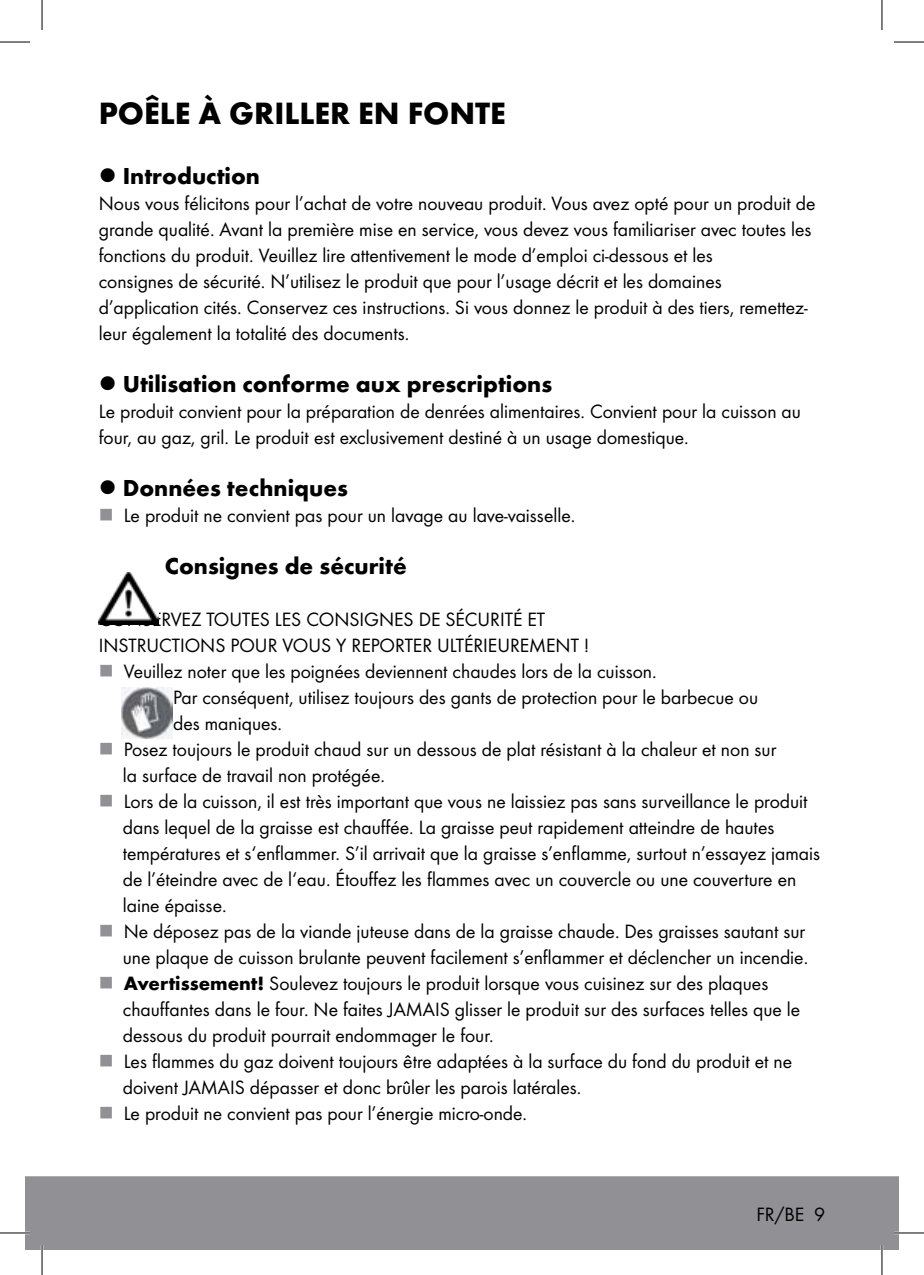
<style>
.page{position:relative;width:924px;height:1275px;background:#fff}
.page>*{position:absolute;margin:0;border:0;box-sizing:border-box;transform-origin:0 0}
.t1{font:700 32px "Futura";color:#000}
.t2{font:700 24px "Futura";color:#000}
.t3{font:20px/26px "Futura Boo";color:#000}
.s1{color:#919195}
.s2{font-family:"Futura";font-weight:700}
</style>
<div class="page">
<div style="left:25px;top:1176px;width:873px;height:74px;background:#919195"></div>
<img style="left:99px;top:573px;width:59px;height:52px">
<img style="left:121px;top:687px;width:51px;height:51px">
<hr style="left:0;top:1231px;width:30px;height:3px;background:#fff">
<hr style="left:893px;top:1231px;width:30px;height:3px;background:#fff">
<hr style="left:41px;top:1245px;width:2px;height:30px;background:#fff">
<hr style="left:880px;top:1245px;width:2px;height:30px;background:#fff">
<hr style="left:0;top:42px;width:30px;height:1px;background:#000">
<hr style="left:893px;top:42px;width:30px;height:1px;background:#000">
<hr style="left:0;top:1232px;width:30px;height:1px;background:#000">
<hr style="left:893px;top:1232px;width:30px;height:1px;background:#000">
<hr style="left:42px;top:0;width:1px;height:30px;background:#000">
<hr style="left:42px;top:1245px;width:1px;height:30px;background:#000">
<hr style="left:881px;top:0;width:1px;height:30px;background:#000">
<hr style="left:881px;top:1245px;width:1px;height:30px;background:#000">
<h1 class="t1" style="left:99px;top:93px;width:408px">POÊLE À GRILLER EN FONTE</h1>
<p class="t2" style="left:99px;top:161px;width:163px">● Introduction</p>
<p class="t3" style="left:99px;top:190px;width:717px">Nous vous félicitons pour l’achat de votre nouveau produit. Vous avez opté pour un produit de grande qualité. Avant la première mise en service, vous devez vous familiariser avec toutes les fonctions du produit. Veuillez lire attentivement le mode d’emploi ci-dessous et les<br>consignes de sécurité. N’utilisez le produit que pour l’usage décrit et les domaines d’application cités. Conservez ces instructions. Si vous donnez le produit à des tiers, remettez&shy;leur également la totalité des documents.</p>
<p class="t2" style="left:99px;top:369px;width:454px">● Utilisation conforme aux prescriptions</p>
<p class="t3" style="left:99px;top:398px;width:703px">Le produit convient pour la préparation de denrées alimentaires. Convient pour la cuisson au four, au gaz, gril. Le produit est exclusivement destiné à un usage domestique.</p>
<p class="t2" style="left:99px;top:473px;width:251px">● Données techniques</p>
<p class="t3" style="left:99px;top:502px;width:477px"><span class="s1">■</span> Le produit ne convient pas pour un lavage au lave-vaisselle.</p>
<p class="t2" style="left:165px;top:551px;width:243px">Consignes de sécurité</p>
<p class="t3" style="left:99px;top:606px;width:492px">CONSERVEZ TOUTES LES CONSIGNES DE SÉCURITÉ ET<br>INSTRUCTIONS POUR VOUS Y REPORTER ULTÉRIEUREMENT !</p>
<p class="t3" style="left:173px;top:658px;width:586px;text-indent:-74px"><span class="s1">■</span> Veuillez noter que les poignées deviennent chaudes lors de la cuisson.<br>Par conséquent, utilisez toujours des gants de protection pour le barbecue ou des maniques.</p>
<p class="t3" style="left:123px;top:736px;width:655px;text-indent:-24px"><span class="s1">■</span> Posez toujours le produit chaud sur un dessous de plat résistant à la chaleur et non sur la surface de travail non protégée.</p>
<p class="t3" style="left:123px;top:788px;width:698px;text-indent:-24px"><span class="s1">■</span> Lors de la cuisson, il est très important que vous ne laissiez pas sans surveillance le produit dans lequel de la graisse est chauffée. La graisse peut rapidement atteindre de hautes températures et s‘enflammer. S’il arrivait que la graisse s’enflamme, surtout n’essayez jamais de l’éteindre avec de l‘eau. Étouffez les flammes avec un couvercle ou une couverture en laine épaisse.</p>
<p class="t3" style="left:99px;top:918px;width:710px;text-align:right"><span class="s1">■</span> Ne déposez pas de la viande juteuse dans de la graisse chaude. Des graisses sautant sur une plaque de cuisson brulante peuvent facilement s’enflammer et déclencher un incendie.</p>
<p class="t3" style="left:123px;top:970px;width:678px;text-indent:-24px"><span class="s1">■</span> <span class="s2">Avertissement!</span> Soulevez toujours le produit lorsque vous cuisinez sur des plaques chauffantes dans le four. Ne faites JAMAIS glisser le produit sur des surfaces telles que le dessous du produit pourrait endommager le four.</p>
<p class="t3" style="left:123px;top:1048px;width:670px;text-indent:-24px"><span class="s1">■</span> Les flammes du gaz doivent toujours être adaptées à la surface du fond du produit et ne doivent JAMAIS dépasser et donc brûler les parois latérales.</p>
<p class="t3" style="left:99px;top:1100px;width:429px"><span class="s1">■</span> Le produit ne convient pas pour l’énergie micro-onde.</p>
<p class="t3" style="left:756px;top:1201px;width:70px">FR/BE 9</p>
</div>
